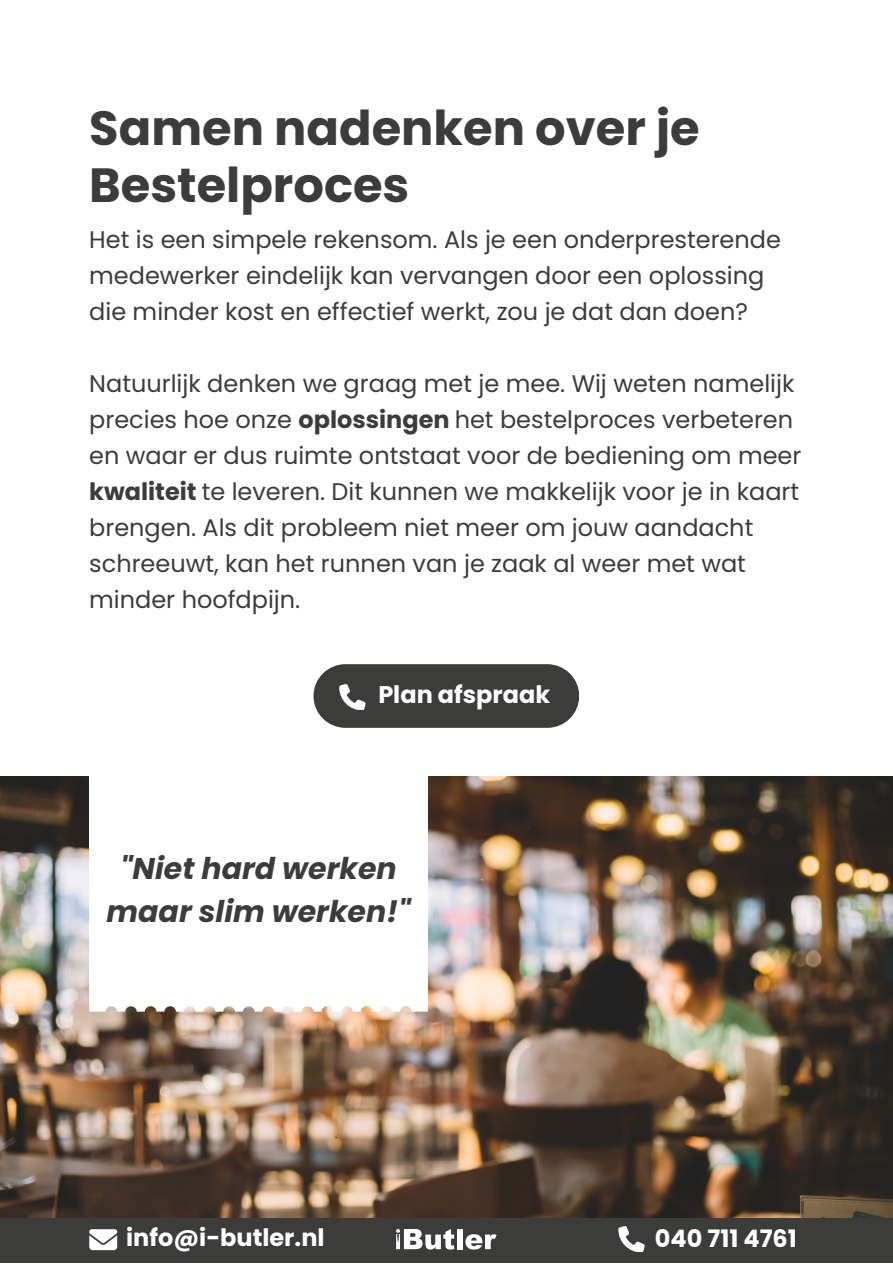
<style>
.page{position:relative;width:893px;height:1264px;background:#fff}
.page>*{position:absolute;margin:0;border:0;box-sizing:border-box;transform-origin:0 0}
.t1{font:700 48px/57.3px "Poppins";color:#3c3c3b}
.t2{font:italic 700 30px/43.8px "Poppins";color:#3c3c3b;text-align:center}
.t3{font:24px/36px "Poppins";color:#3c3c3b}
.t4{font:700 24px "Poppins";color:#fff}
.s1{font-weight:700}
</style>
<div class="page">
<div style="left:0;top:1216px;width:892px;height:46px;background:#3c3c3b"></div>
<img style="left:0;top:776px;width:892px;height:441px">
<img style="left:51px;top:816px;width:417px;height:260px">
<div style="left:89px;top:773px;width:338px;height:231px;background:#fff"></div>
<svg style="left:89px;top:1002px;width:339px;height:9px"></svg>
<div style="left:457px;top:1228px;width:5px;height:21px;background:#fff"></div>
<svg style="left:465px;top:1234px;width:31px;height:15px"></svg>
<svg style="left:396px;top:1229px;width:58px;height:20px"></svg>
<svg style="left:618px;top:1226px;width:26px;height:25px"></svg>
<svg style="left:89px;top:1229px;width:28px;height:21px"></svg>
<div style="left:313px;top:664px;width:266px;height:63px;background:#3c3c3b;border-radius:32px"></div>
<svg style="left:339px;top:684px;width:26px;height:26px"></svg>
<p class="t1" style="left:89px;top:99px;width:612px">Samen nadenken over je<br>Bestelproces</p>
<p class="t3" style="left:89px;top:222px;width:693px">Het is een simpele rekensom. Als je een onderpresterende medewerker eindelijk kan vervangen door een oplossing die minder kost en effectief werkt, zou je dat dan doen?</p>
<p class="t3" style="left:89px;top:366px;width:713px">Natuurlijk denken we graag met je mee. Wij weten namelijk precies hoe onze <span class="s1">oplossingen</span> het bestelproces verbeteren en waar er dus ruimte ontstaat voor de bediening om meer <span class="s1">kwaliteit</span> te leveren. Dit kunnen we makkelijk voor je in kaart brengen. Als dit probleem niet meer om jouw aandacht schreeuwt, kan het runnen van je zaak al weer met wat minder hoofdpijn.</p>
<p class="t4" style="left:378px;top:677px;width:173px">Plan afspraak</p>
<p class="t2" style="left:106px;top:846px;width:305px">"Niet hard werken maar slim werken!"</p>
<p class="t4" style="left:126px;top:1220px;width:200px">info@i-butler.nl</p>
<p class="t4" style="left:655px;top:1221px;width:143px">040 711 4761</p>
</div>
